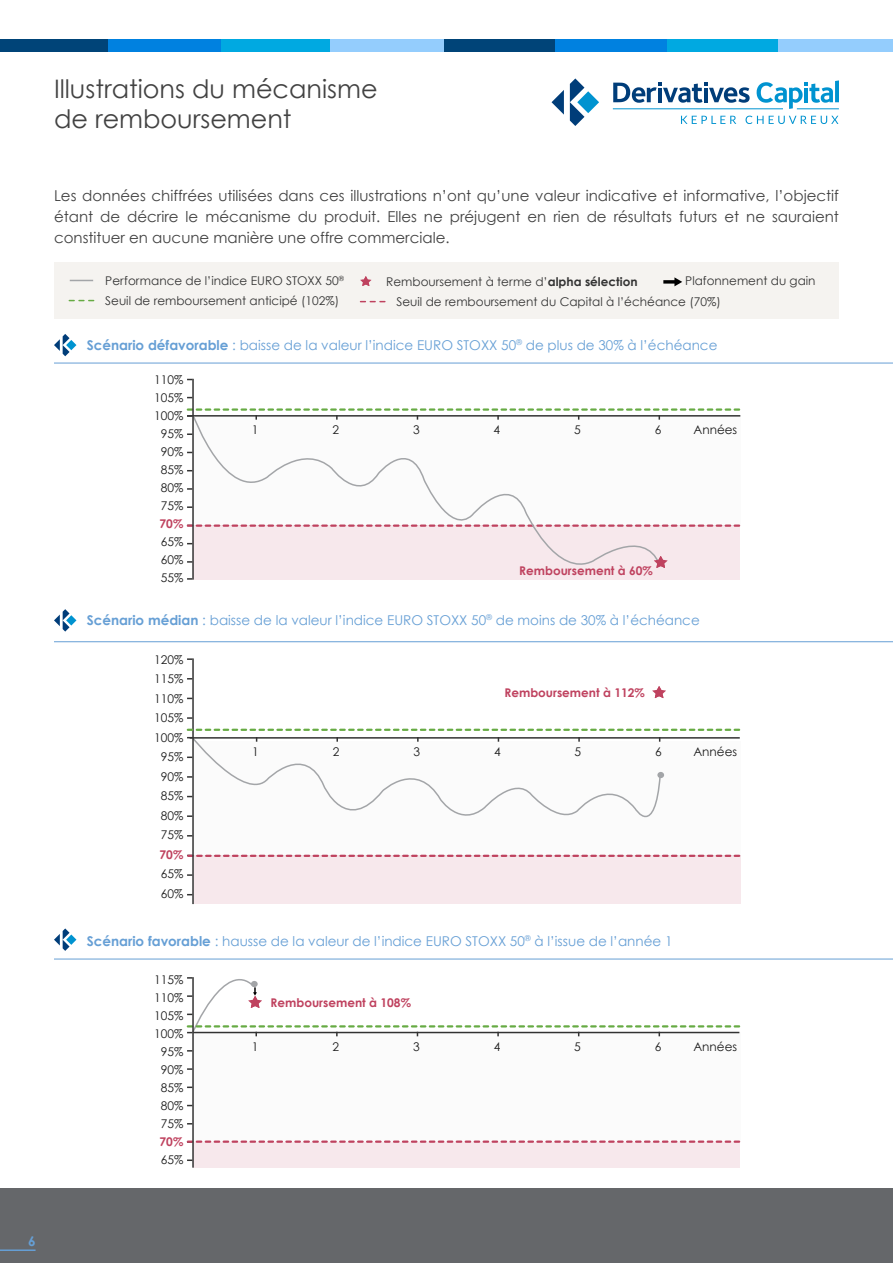
<style>
.page{position:relative;width:893px;height:1263px;background:#fff}
.page>*{position:absolute;margin:0;border:0;box-sizing:border-box;transform-origin:0 0}
.t1{font:25.5px/30px "Century Gothic";color:#424242}
.t2{font:15px/21px "Century Gothic";color:#424242;text-align:justify}
.t3{font:13.5px "Century Gothic";color:#669fd5}
.t4{font:700 13.5px "Century Gothic";color:#669fd5}
.t5{font:12px/20.1px "Century Gothic";color:#333}
.t6{font:12px/18px "Century Gothic";color:#1c1c1c;text-align:center}
.t7{font:700 12px "Century Gothic";color:#bf425f}
.s1{font-weight:700}
</style>
<div class="page">
<div style="left:0;top:1188px;width:893px;height:75px;background:#65676a"></div>
<hr style="left:0;top:1249px;width:36px;height:2px;background:#669fd5">
<div style="left:194px;top:741px;width:546px;height:116px;background:#fbfbfb"></div>
<div style="left:194px;top:1032px;width:546px;height:110px;background:#fbfbfb"></div>
<div style="left:192px;top:415px;width:548px;height:110px;background:#fbfbfb"></div>
<hr style="left:54px;top:363px;width:839px;height:1px;background:#669fd5">
<hr style="left:54px;top:959px;width:839px;height:1px;background:#669fd5">
<svg style="left:54px;top:334px;width:22px;height:22px"></svg>
<svg style="left:54px;top:928px;width:22px;height:23px"></svg>
<div style="left:193px;top:525px;width:547px;height:55px;background:#f7e8ec"></div>
<hr style="left:187px;top:415px;width:553px;height:2px;background:#333">
<hr style="left:54px;top:641px;width:839px;height:1px;background:#669fd5">
<svg style="left:54px;top:609px;width:22px;height:23px"></svg>
<svg style="left:570px;top:78px;width:29px;height:48px"></svg>
<svg style="left:551px;top:90px;width:13px;height:25px"></svg>
<hr style="left:613px;top:109px;width:170px;height:1px;background:#0093d0">
<hr style="left:797px;top:109px;width:42px;height:1px;background:#0093d0">
<svg style="left:757px;top:80px;width:82px;height:29px"></svg>
<svg style="left:613px;top:82px;width:137px;height:21px"></svg>
<svg style="left:681px;top:116px;width:55px;height:8px"></svg>
<svg style="left:745px;top:116px;width:93px;height:8px"></svg>
<div style="left:0;top:39px;width:114px;height:12px;background:#004478"></div>
<div style="left:108px;top:39px;width:116px;height:12px;background:#0081e0"></div>
<div style="left:222px;top:39px;width:110px;height:12px;background:#00a9e1"></div>
<div style="left:330px;top:39px;width:119px;height:12px;background:#94cdfd"></div>
<div style="left:445px;top:39px;width:113px;height:12px;background:#004478"></div>
<div style="left:556px;top:39px;width:113px;height:12px;background:#0081e0"></div>
<div style="left:667px;top:39px;width:113px;height:12px;background:#00a9e1"></div>
<div style="left:778px;top:39px;width:115px;height:12px;background:#94cdfd"></div>
<svg style="left:191px;top:739px;width:470px;height:98px"></svg>
<div style="left:657px;top:772px;width:7px;height:6px;background:#a3a5a8;border-radius:50%"></div>
<div style="left:194px;top:855px;width:546px;height:49px;background:#f7e8ec"></div>
<svg style="left:187px;top:855px;width:552px;height:2px"></svg>
<div style="left:193px;top:1142px;width:547px;height:25px;background:#f7e8ec"></div>
<hr style="left:192px;top:658px;width:2px;height:246px;background:#333">
<div style="left:54px;top:263px;width:785px;height:56px;background:#f5f3f0"></div>
<svg style="left:70px;top:280px;width:23px;height:1px"></svg>
<svg style="left:69px;top:300px;width:25px;height:1px"></svg>
<svg style="left:360px;top:276px;width:11px;height:10px"></svg>
<svg style="left:187px;top:1140px;width:552px;height:3px"></svg>
<svg style="left:360px;top:301px;width:25px;height:1px"></svg>
<svg style="left:187px;top:408px;width:552px;height:9px"></svg>
<svg style="left:187px;top:524px;width:552px;height:3px"></svg>
<svg style="left:194px;top:415px;width:467px;height:150px"></svg>
<hr style="left:192px;top:379px;width:2px;height:201px;background:#333">
<svg style="left:654px;top:556px;width:14px;height:12px"></svg>
<svg style="left:188px;top:729px;width:551px;height:2px"></svg>
<svg style="left:652px;top:686px;width:14px;height:12px"></svg>
<hr style="left:190px;top:737px;width:550px;height:2px;background:#333">
<hr style="left:192px;top:977px;width:2px;height:190px;background:#333">
<svg style="left:663px;top:280px;width:10px;height:4px"></svg>
<svg style="left:673px;top:277px;width:9px;height:10px"></svg>
<svg style="left:187px;top:958px;width:552px;height:78px"></svg>
<h1 class="t1" style="left:54px;top:73px;width:325px">Illustrations du mécanisme de remboursement</h1>
<p class="t2" style="left:54px;top:184px;width:786px">Les données chiffrées utilisées dans ces illustrations n’ont qu’une valeur indicative et informative, l’objectif étant de décrire le mécanisme du produit. Elles ne préjugent en rien de résultats futurs et ne sauraient constituer en aucune manière une offre commerciale.</p>
<p class="t5" style="left:105px;top:271px;width:240px">Performance de l’indice EURO STOXX 50<sup>®<br></sup>Seuil de remboursement anticipé (102%)</p>
<p class="t5" style="left:396px;top:272px;width:326px;text-indent:-10px">Remboursement à terme d’<span class="s1">alpha sélection<br></span>Seuil de remboursement du Capital à l’échéance (70%)</p>
<p class="t5" style="left:685px;top:271px;width:132px">Plafonnement du gain</p>
<p class="t3" style="left:87px;top:336px;width:632px"><span class="s1">Scénario défavorable</span> : baisse de la valeur l’indice EURO STOXX 50<sup>®</sup> de plus de 30% à l’échéance</p>
<p class="t6" style="left:154px;top:371px;width:31px">110%<br>105%<br>100%<br>95%<br>90%<br>85%<br>80%<br>75%</p>
<p class="t7" style="left:160px;top:516px;width:25px">70%</p>
<p class="t6" style="left:161px;top:533px;width:24px;text-align:justify">65% 60% 55%</p>
<p class="t6" style="left:252px;top:421px;width:8px">1</p>
<p class="t6" style="left:413px;top:421px;width:8px">3</p>
<p class="t6" style="left:494px;top:421px;width:8px">4</p>
<p class="t6" style="left:655px;top:421px;width:8px">6</p>
<p class="t6" style="left:693px;top:421px;width:45px">Années</p>
<p class="t6" style="left:332px;top:421px;width:8px">2</p>
<p class="t6" style="left:574px;top:421px;width:8px">5</p>
<p class="t7" style="left:519px;top:563px;width:135px">Remboursement à 60%</p>
<p class="t3" style="left:87px;top:612px;width:615px"><span class="s1">Scénario médian</span> : baisse de la valeur l’indice EURO STOXX 50<sup>®</sup> de moins de 30% à l’échéance</p>
<p class="t6" style="left:154px;top:650px;width:31px;line-height:19.5px">120%<br>115%<br>110%<br>105%<br>100%<br>95%<br>90%<br>85%<br>80%<br>75%</p>
<p class="t7" style="left:160px;top:847px;width:25px">70%</p>
<p class="t6" style="left:161px;top:864px;width:24px;line-height:19.5px;text-align:left">65%<br>60%</p>
<p class="t7" style="left:504px;top:685px;width:142px">Remboursement à 112%</p>
<p class="t6" style="left:252px;top:743px;width:8px">1</p>
<p class="t6" style="left:333px;top:743px;width:8px">2</p>
<p class="t6" style="left:413px;top:743px;width:8px">3</p>
<p class="t6" style="left:494px;top:743px;width:8px">4</p>
<p class="t6" style="left:575px;top:743px;width:8px">5</p>
<p class="t6" style="left:655px;top:743px;width:8px">6</p>
<p class="t6" style="left:693px;top:743px;width:45px">Années</p>
<p class="t3" style="left:87px;top:932px;width:587px"><span class="s1">Scénario favorable</span> : hausse de la valeur de l’indice EURO STOXX 50<sup>®</sup> à l’issue de l’année 1</p>
<p class="t6" style="left:154px;top:970px;width:31px">115%<br>110%<br>105%<br>100%<br>95%<br>90%<br>85%<br>80%<br>75%</p>
<p class="t7" style="left:160px;top:1134px;width:25px">70%</p>
<p class="t6" style="left:161px;top:1150px;width:24px">65%</p>
<p class="t7" style="left:271px;top:995px;width:142px">Remboursement à 108%</p>
<p class="t6" style="left:332px;top:1037px;width:8px">2</p>
<p class="t6" style="left:574px;top:1037px;width:8px">5</p>
<p class="t6" style="left:252px;top:1037px;width:8px">1</p>
<p class="t6" style="left:413px;top:1037px;width:8px">3</p>
<p class="t6" style="left:494px;top:1037px;width:8px">4</p>
<p class="t6" style="left:655px;top:1037px;width:8px">6</p>
<p class="t6" style="left:693px;top:1037px;width:45px">Années</p>
<p class="t4" style="left:28px;top:1233px;width:9px">6</p>
</div>
